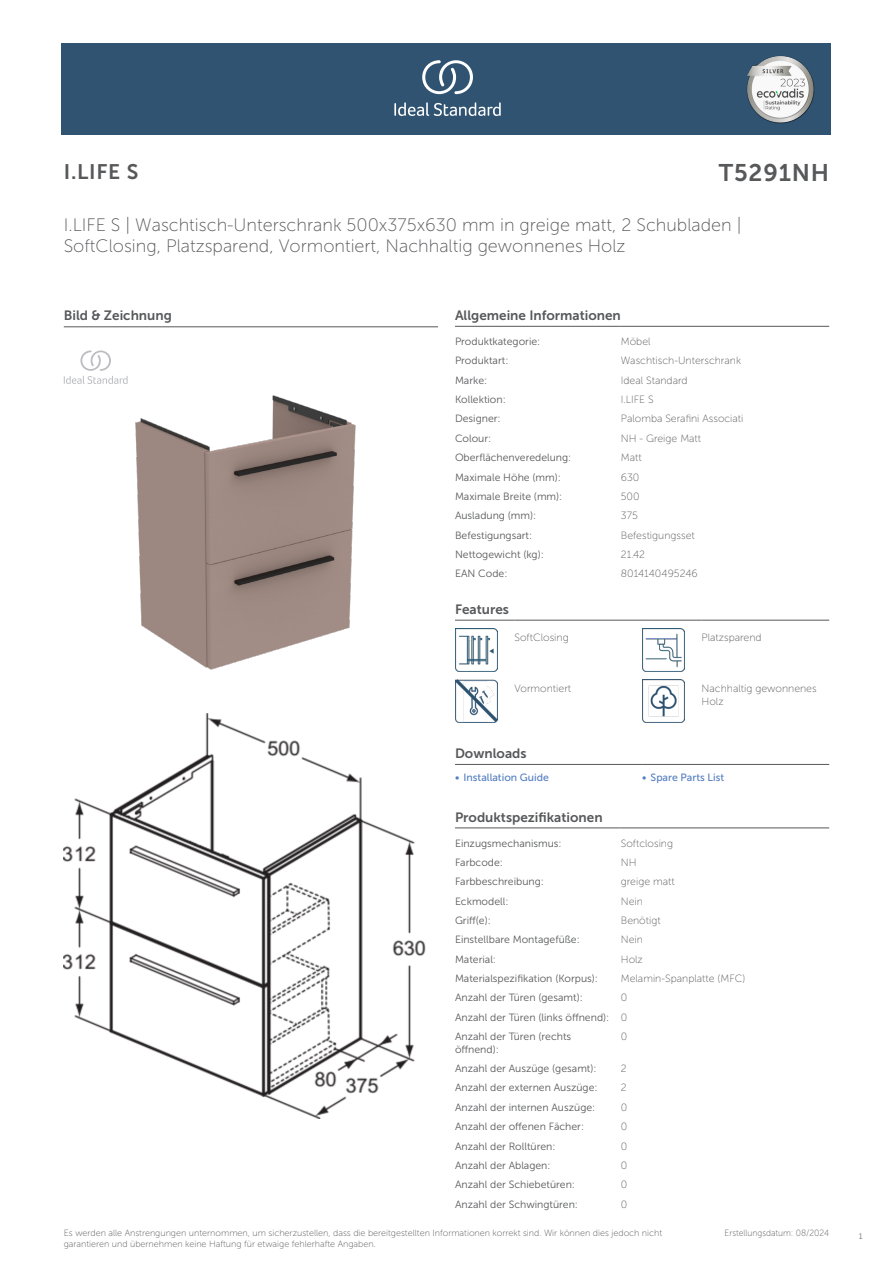
<style>
.page{position:relative;width:893px;height:1263px;background:#fff}
.page>*{position:absolute;margin:0;border:0;box-sizing:border-box;transform-origin:0 0}
.ID{font:24px "Museo Sans 700";letter-spacing:.035em;color:#57585a}
.SUITE_NAME{font:21px "Museo Sans 700";color:#57585a}
.Product_description__L3{font:18px/21.6px "Museo Sans 100";color:#57585a}
.head_9pt{font:13.5px "Museo Sans 700";color:#57585a}
.head_general{font:10.5px/12.6px "Museo Sans 300";color:#57585a}
.value_general{font:10.5px/12.6px "Museo Sans 100";color:#57585a}
.t1{font:10.5px "Museo Sans 500";color:#547ec0}
.Disclaimer{font:9px/10.8px "Museo Sans 100";color:#57585a}
.Date_created{font:9px "Museo Sans 100";color:#57585a;scale:.95 1}
.t2{font:300 9px "Calibri";color:#57585a;scale:.95 1}
</style>
<div class="page">
<div style="left:62px;top:43px;width:769px;height:91px;background:#2f5371"></div>
<hr style="left:455px;top:326px;width:166px;height:1px;background:#57585a">
<hr style="left:621px;top:326px;width:208px;height:1px;background:#57585a">
<hr style="left:455px;top:620px;width:59px;height:1px;background:#57585a">
<hr style="left:514px;top:620px;width:128px;height:1px;background:#57585a">
<hr style="left:642px;top:620px;width:60px;height:1px;background:#57585a">
<hr style="left:702px;top:620px;width:127px;height:1px;background:#57585a">
<img style="left:455px;top:629px;width:42px;height:42px">
<img style="left:642px;top:629px;width:43px;height:42px">
<img style="left:455px;top:680px;width:42px;height:42px">
<img style="left:642px;top:680px;width:43px;height:42px">
<hr style="left:455px;top:764px;width:187px;height:1px;background:#57585a">
<hr style="left:642px;top:764px;width:187px;height:1px;background:#57585a">
<hr style="left:455px;top:828px;width:166px;height:1px;background:#57585a">
<hr style="left:621px;top:828px;width:208px;height:1px;background:#57585a">
<img style="left:64px;top:714px;width:361px;height:404px">
<hr style="left:64px;top:327px;width:374px;height:1px;background:#57585a">
<svg style="left:64px;top:350px;width:64px;height:34px"></svg>
<img style="left:135px;top:395px;width:221px;height:275px">
<svg style="left:394px;top:102px;width:107px;height:14px"></svg>
<svg style="left:422px;top:60px;width:51px;height:34px"></svg>
<img style="left:746px;top:56px;width:68px;height:67px">
<p class="SUITE_NAME" style="left:64px;top:160px;width:76px">I.LIFE S</p>
<p class="ID" style="left:719px;top:160px;width:112px">T5291NH</p>
<p class="Product_description__L3" style="left:64px;top:214px;width:679px">I.LIFE S | Waschtisch-Unterschrank 500x375x630 mm in greige matt, 2 Schubladen |<br>SoftClosing, Platzsparend, Vormontiert, Nachhaltig gewonnenes Holz</p>
<p class="head_9pt" style="left:64px;top:308px;width:110px">Bild &amp; Zeichnung</p>
<p class="head_9pt" style="left:455px;top:308px;width:167px">Allgemeine Informationen</p>
<p class="head_general" style="left:455px;top:335px;width:87px">Produktkategorie:</p>
<p class="value_general" style="left:621px;top:335px;width:31px">Möbel</p>
<p class="head_general" style="left:455px;top:354px;width:55px">Produktart:</p>
<p class="value_general" style="left:621px;top:355px;width:122px">Waschtisch-Unterschrank</p>
<p class="head_general" style="left:455px;top:374px;width:34px">Marke:</p>
<p class="value_general" style="left:621px;top:374px;width:68px">Ideal Standard</p>
<p class="head_general" style="left:455px;top:393px;width:52px">Kollektion:</p>
<p class="value_general" style="left:621px;top:393px;width:34px">I.LIFE S</p>
<p class="head_general" style="left:455px;top:413px;width:47px">Designer:</p>
<p class="value_general" style="left:621px;top:413px;width:124px">Palomba Serafini Associati</p>
<p class="head_general" style="left:455px;top:432px;width:38px">Colour:</p>
<p class="value_general" style="left:621px;top:432px;width:82px">NH - Greige Matt</p>
<p class="head_general" style="left:455px;top:451px;width:118px">Oberflächenveredelung:</p>
<p class="value_general" style="left:621px;top:451px;width:22px">Matt</p>
<p class="head_general" style="left:455px;top:471px;width:107px">Maximale Höhe (mm):</p>
<p class="value_general" style="left:621px;top:471px;width:20px">630</p>
<p class="head_general" style="left:455px;top:490px;width:109px">Maximale Breite (mm):</p>
<p class="value_general" style="left:621px;top:490px;width:20px">500</p>
<p class="head_general" style="left:455px;top:509px;width:83px">Ausladung (mm):</p>
<p class="value_general" style="left:621px;top:509px;width:18px">375</p>
<p class="head_general" style="left:455px;top:529px;width:79px">Befestigungsart:</p>
<p class="value_general" style="left:621px;top:529px;width:75px">Befestigungsset</p>
<p class="head_general" style="left:455px;top:548px;width:90px">Nettogewicht (kg):</p>
<p class="value_general" style="left:621px;top:548px;width:26px">21.42</p>
<p class="head_general" style="left:455px;top:567px;width:54px">EAN Code:</p>
<p class="value_general" style="left:621px;top:567px;width:78px">8014140495246</p>
<p class="head_9pt" style="left:455px;top:602px;width:55px">Features</p>
<p class="value_general" style="left:514px;top:631px;width:56px">SoftClosing</p>
<p class="value_general" style="left:702px;top:631px;width:62px">Platzsparend</p>
<p class="value_general" style="left:514px;top:682px;width:58px">Vormontiert</p>
<p class="value_general" style="left:702px;top:682px;width:117px">Nachhaltig gewonnenes<br>Holz</p>
<p class="head_9pt" style="left:455px;top:746px;width:73px">Downloads</p>
<p class="t1" style="left:455px;top:772px;width:95px">• Installation Guide</p>
<p class="t1" style="left:642px;top:772px;width:84px">• Spare Parts List</p>
<p class="head_9pt" style="left:455px;top:809px;width:149px">Produktspezifikationen</p>
<p class="head_general" style="left:455px;top:837px;width:108px">Einzugsmechanismus:</p>
<p class="value_general" style="left:621px;top:837px;width:54px">Softclosing</p>
<p class="head_general" style="left:455px;top:856px;width:49px">Farbcode:</p>
<p class="value_general" style="left:621px;top:856px;width:17px">NH</p>
<p class="head_general" style="left:455px;top:875px;width:90px">Farbbeschreibung:</p>
<p class="value_general" style="left:621px;top:875px;width:55px">greige matt</p>
<p class="head_general" style="left:455px;top:895px;width:55px">Eckmodell:</p>
<p class="value_general" style="left:621px;top:895px;width:24px">Nein</p>
<p class="head_general" style="left:455px;top:914px;width:37px">Griff(e):</p>
<p class="value_general" style="left:621px;top:914px;width:41px">Benötigt</p>
<p class="head_general" style="left:455px;top:933px;width:126px">Einstellbare Montagefüße:</p>
<p class="value_general" style="left:621px;top:933px;width:24px">Nein</p>
<p class="head_general" style="left:455px;top:953px;width:43px">Material:</p>
<p class="value_general" style="left:621px;top:953px;width:24px">Holz</p>
<p class="head_general" style="left:455px;top:972px;width:145px">Materialspezifikation (Korpus):</p>
<p class="value_general" style="left:621px;top:972px;width:126px">Melamin-Spanplatte (MFC)</p>
<p class="head_general" style="left:455px;top:992px;width:129px">Anzahl der Türen (gesamt):</p>
<p class="value_general" style="left:621px;top:992px;width:8px">0</p>
<p class="head_general" style="left:455px;top:1011px;width:156px">Anzahl der Türen (links öffnend):</p>
<p class="value_general" style="left:621px;top:1011px;width:8px">0</p>
<p class="head_general" style="left:455px;top:1030px;width:118px">Anzahl der Türen (rechts öffnend):</p>
<p class="value_general" style="left:621px;top:1030px;width:8px">0</p>
<p class="head_general" style="left:455px;top:1062px;width:143px">Anzahl der Auszüge (gesamt):</p>
<p class="value_general" style="left:621px;top:1062px;width:7px">2</p>
<p class="head_general" style="left:455px;top:1082px;width:144px">Anzahl der externen Auszüge:</p>
<p class="value_general" style="left:621px;top:1082px;width:7px">2</p>
<p class="head_general" style="left:455px;top:1101px;width:142px">Anzahl der internen Auszüge:</p>
<p class="value_general" style="left:621px;top:1101px;width:8px">0</p>
<p class="head_general" style="left:455px;top:1120px;width:131px">Anzahl der offenen Fächer:</p>
<p class="value_general" style="left:621px;top:1120px;width:8px">0</p>
<p class="head_general" style="left:455px;top:1140px;width:102px">Anzahl der Rolltüren:</p>
<p class="value_general" style="left:621px;top:1140px;width:8px">0</p>
<p class="head_general" style="left:455px;top:1159px;width:97px">Anzahl der Ablagen:</p>
<p class="value_general" style="left:621px;top:1159px;width:8px">0</p>
<p class="head_general" style="left:455px;top:1178px;width:122px">Anzahl der Schiebetüren:</p>
<p class="value_general" style="left:621px;top:1178px;width:8px">0</p>
<p class="head_general" style="left:455px;top:1198px;width:124px">Anzahl der Schwingtüren:</p>
<p class="value_general" style="left:621px;top:1198px;width:8px">0</p>
<p class="Disclaimer" style="left:64px;top:1227px;width:600px">Es werden alle Anstrengungen unternommen, um sicherzustellen, dass die bereitgestellten Informationen korrekt sind. Wir können dies jedoch nicht garantieren und übernehmen keine Haftung für etwaige fehlerhafte Angaben.</p>
<p class="Date_created" style="left:725px;top:1228px;width:112px">Erstellungsdatum: 08/2024</p>
<p class="t2" style="left:858px;top:1230px;width:6px">1</p>
</div>
